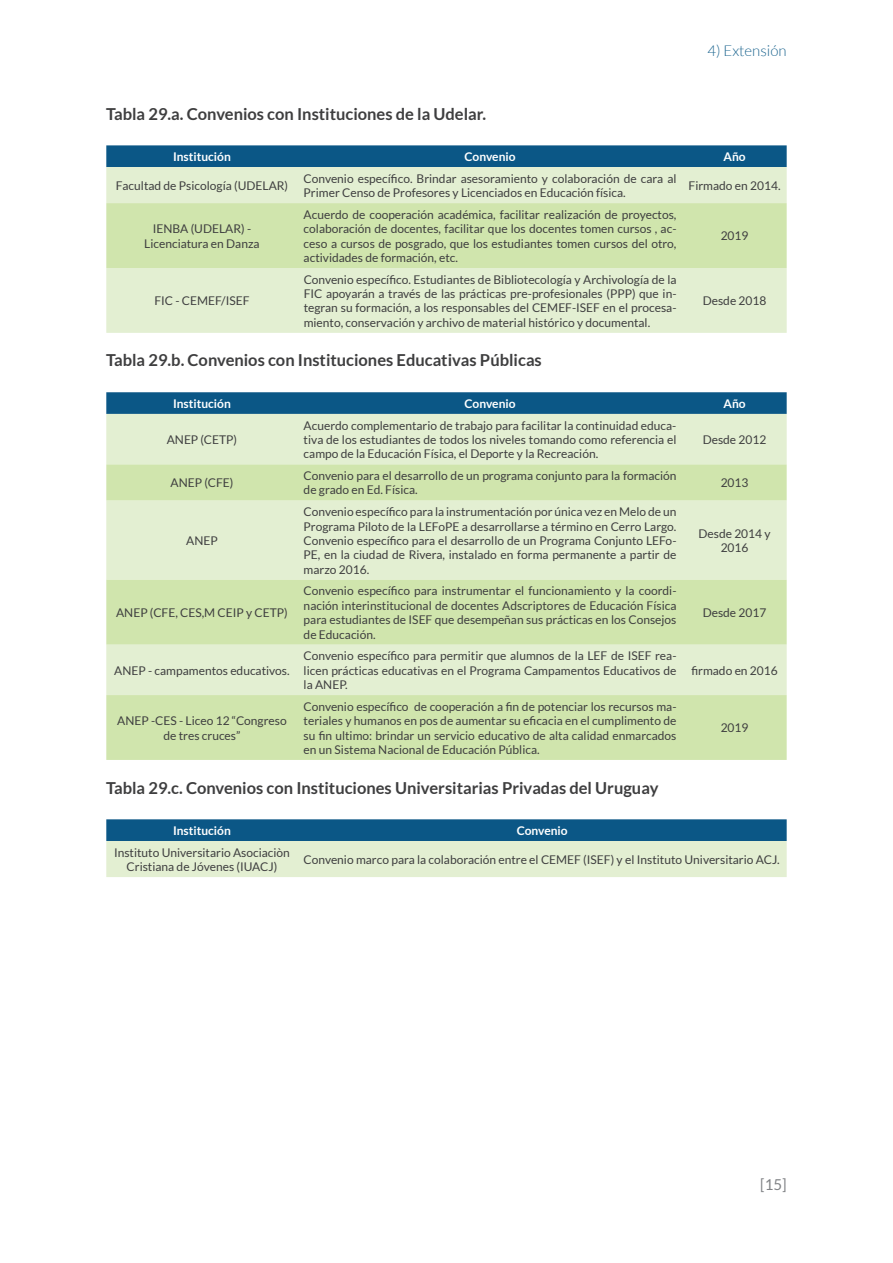
<style>
.page{position:relative;width:893px;height:1263px;background:#fff}
.page>*{position:absolute;margin:0;border:0;box-sizing:border-box;transform-origin:0 0}
.t1{font:700 16.5px "Lato";color:#3e3e3f}
.t2{font:300 15px "Lato";color:#1e6690}
.t3{font:15px "Lato";color:#808285}
.t4{font:12px/14.4px "Lato";color:#3e3e3f;text-align:justify}
.t5{font:700 12px "Lato";color:#fff}
</style>
<div class="page">
<div style="left:106px;top:145px;width:681px;height:22px;background:#0b5786"></div>
<div style="left:106px;top:167px;width:681px;height:166px;background:#e3efd2"></div>
<div style="left:106px;top:203px;width:681px;height:65px;background:#d0e5ad"></div>
<svg style="left:106px;top:392px;width:681px;height:22px;background:#0f5a88"></svg>
<div style="left:106px;top:414px;width:681px;height:50px;background:#e3efd2"></div>
<svg style="left:106px;top:464px;width:681px;height:296px;background:#d8e9bd"></svg>
<svg style="left:106px;top:819px;width:681px;height:58px;background:#92b6b5"></svg>
<p class="t2" style="left:707px;top:42px;width:81px">4) Extensión</p>
<h1 class="t1" style="left:106px;top:104px;width:381px">Tabla 29.a. Convenios con Instituciones de la Udelar.</h1>
<p class="t5" style="left:173px;top:150px;width:59px">Institución</p>
<p class="t5" style="left:465px;top:150px;width:52px">Convenio</p>
<p class="t5" style="left:723px;top:150px;width:24px">Año</p>
<p class="t4" style="left:116px;top:178px;width:174px">Facultad de Psicología (UDELAR)</p>
<p class="t4" style="left:304px;top:171px;width:374px">Convenio específico. Brindar asesoramiento y colaboración de cara al<br>Primer Censo de Profesores y Licenciados en Educación física.</p>
<p class="t4" style="left:689px;top:178px;width:93px">Firmado en 2014.</p>
<p class="t4" style="left:144px;top:222px;width:117px;text-align:center">IENBA (UDELAR) -<br>Licenciatura en Danza</p>
<p class="t4" style="left:304px;top:207px;width:374px">Acuerdo de cooperación académica, facilitar realización de proyectos, colaboración de docentes, facilitar que los docentes tomen cursos , ac&shy;ceso a cursos de posgrado, que los estudiantes tomen cursos del otro, actividades de formación, etc.</p>
<p class="t4" style="left:721px;top:229px;width:29px">2019</p>
<p class="t4" style="left:154px;top:294px;width:96px">FIC - CEMEF/ISEF</p>
<p class="t4" style="left:304px;top:272px;width:374px">Convenio específico. Estudiantes de Bibliotecología y Archivología de la FIC apoyarán a través de las prácticas pre-profesionales (PPP) que in&shy;tegran su formación, a los responsables del CEMEF-ISEF en el procesa&shy;miento, conservación y archivo de material histórico y documental.</p>
<p class="t4" style="left:703px;top:294px;width:65px">Desde 2018</p>
<h1 class="t1" style="left:106px;top:351px;width:437px">Tabla 29.b. Convenios con Instituciones Educativas Públicas</h1>
<p class="t5" style="left:173px;top:397px;width:59px">Institución</p>
<p class="t5" style="left:465px;top:397px;width:52px">Convenio</p>
<p class="t5" style="left:723px;top:397px;width:24px">Año</p>
<p class="t4" style="left:167px;top:432px;width:72px">ANEP (CETP)</p>
<p class="t4" style="left:304px;top:418px;width:374px">Acuerdo complementario de trabajo para facilitar la continuidad educa&shy;tiva de los estudiantes de todos los niveles tomando como referencia el campo de la Educación Física, el Deporte y la Recreación.</p>
<p class="t4" style="left:703px;top:432px;width:65px">Desde 2012</p>
<p class="t4" style="left:171px;top:476px;width:64px">ANEP (CFE)</p>
<p class="t4" style="left:304px;top:468px;width:374px">Convenio para el desarrollo de un programa conjunto para la formación de grado en Ed. Física.</p>
<p class="t4" style="left:721px;top:476px;width:29px">2013</p>
<p class="t4" style="left:186px;top:533px;width:33px">ANEP</p>
<p class="t4" style="left:304px;top:504px;width:374px">Convenio específico para la instrumentación por única vez en Melo de un Programa Piloto de la LEFoPE a desarrollarse a término en Cerro Largo.<br>Convenio específico para el desarrollo de un Programa Conjunto LEFo-PE, en la ciudad de Rivera, instalado en forma permanente a partir de marzo 2016.</p>
<p class="t4" style="left:698px;top:526px;width:74px;text-align:center">Desde 2014 y<br>2016</p>
<p class="t4" style="left:116px;top:605px;width:173px">ANEP (CFE, CES,M CEIP y CETP)</p>
<p class="t4" style="left:114px;top:663px;width:177px">ANEP - campamentos educativos.</p>
<p class="t4" style="left:117px;top:713px;width:171px;text-align:center">ANEP -CES - Liceo 12 “Congreso de tres cruces”</p>
<p class="t4" style="left:304px;top:584px;width:374px">Convenio específico para instrumentar el funcionamiento y la coordi&shy;nación interinstitucional de docentes Adscriptores de Educación Física para estudiantes de ISEF que desempeñan sus prácticas en los Consejos de Educación.</p>
<p class="t4" style="left:304px;top:649px;width:374px">Convenio específico para permitir que alumnos de la LEF de ISEF rea&shy;licen prácticas educativas en el Programa Campamentos Educativos de la ANEP.</p>
<p class="t4" style="left:304px;top:699px;width:374px">Convenio específico de cooperación a fin de potenciar los recursos ma&shy;teriales y humanos en pos de aumentar su eficacia en el cumplimento de su fin ultimo: brindar un servicio educativo de alta calidad enmarcados en un Sistema Nacional de Educación Pública.</p>
<p class="t4" style="left:703px;top:605px;width:65px">Desde 2017</p>
<p class="t4" style="left:691px;top:663px;width:88px">firmado en 2016</p>
<p class="t4" style="left:721px;top:721px;width:29px">2019</p>
<h1 class="t1" style="left:106px;top:778px;width:554px">Tabla 29.c. Convenios con Instituciones Universitarias Privadas del Uruguay</h1>
<p class="t5" style="left:173px;top:824px;width:59px">Institución</p>
<p class="t5" style="left:517px;top:824px;width:52px">Convenio</p>
<p class="t4" style="left:114px;top:845px;width:177px;text-align:center">Instituto Universitario Asociaciòn<br>Cristiana de Jóvenes (IUACJ)</p>
<p class="t4" style="left:304px;top:852px;width:477px">Convenio marco para la colaboración entre el CEMEF (ISEF) y el Instituto Universitario ACJ.</p>
<p class="t3" style="left:760px;top:1176px;width:28px">[15]</p>
</div>
